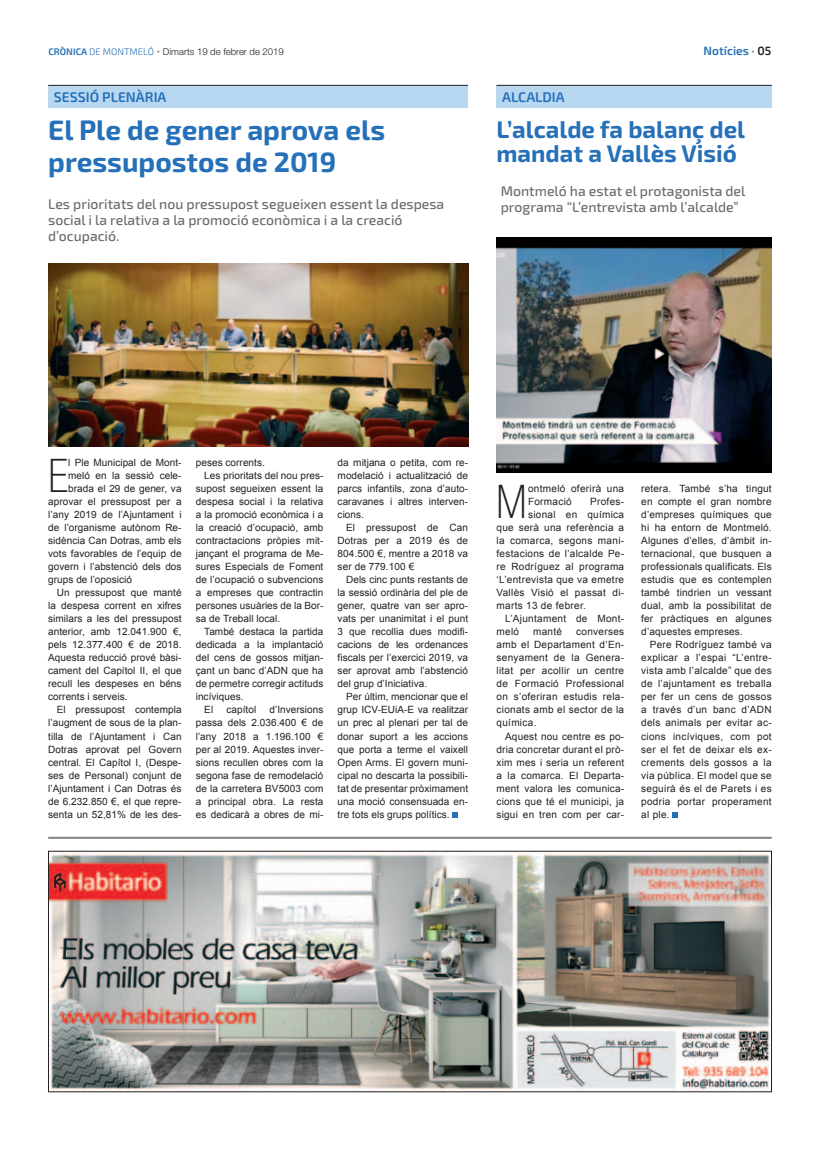
<style>
.page{position:relative;width:820px;height:1163px;background:#fff}
.page>*{position:absolute;margin:0;border:0;box-sizing:border-box;transform-origin:0 0}
.t1{font:100 condensed 46.4px "Helvetica Neue";color:#231f20}
.t2{font:700 28px/32px "Exo 2";color:#2570b8}
.t3{font:700 24px/24px "Exo 2";color:#2570b8}
.t4{font:500 14px/16px "Exo 2";color:#6a6c6f}
.t5{font:600 14px "Exo 2";color:#2570b8}
.t6{font:600 12px "Exo 2";color:#2570b8}
.t7{font:10px/13px "Arial";letter-spacing:.005em;color:#231f20;text-align:justify}
.t8{font:10px/13px "Arial";letter-spacing:.03em;color:#231f20}
.t9{font:300 9.5px "Helvetica Neue";color:#231f20}
.s1{font-family:"Exo 2";font-weight:600;color:#2570b8}
.s2{font-family:"Exo 2";color:#2570b8}
.s3{font-family:"Exo 2";font-weight:700;font-size:13px;color:#8d8b8e}
.s4{font-weight:700;font-size:13px;color:#8d8b8e}
.s5{color:#231f20}
</style>
<div class="page">
<hr style="left:48px;top:836px;width:723px;height:2px;background:#808285">
<img style="left:50px;top:852px;width:719px;height:237px">
<div style="left:48px;top:850px;width:723px;height:241px;border:1px solid #231f20"></div>
<div style="left:48px;top:85px;width:420px;height:23px;background:#b8d7f0"></div>
<hr style="left:48px;top:85px;width:420px;height:1px;background:#231f20">
<div style="left:496px;top:85px;width:275px;height:23px;background:#b8d7f0"></div>
<hr style="left:496px;top:85px;width:275px;height:1px;background:#231f20">
<img style="left:496px;top:238px;width:275px;height:234px">
<img style="left:48px;top:264px;width:420px;height:182px">
<svg style="left:672px;top:812px;width:5px;height:5px"></svg>
<svg style="left:452px;top:812px;width:5px;height:5px"></svg>
<p class="t9" style="left:48px;top:45px;width:237px"><span class="s1">CRÒNICA</span> <span class="s2">DE MONTMELÓ</span> <span class="s3">·</span> Dimarts 19 de febrer de 2019</p>
<p class="t6" style="left:703px;top:43px;width:69px">Notícies <span class="s4">·</span> <span class="s5">05</span></p>
<h3 class="t5" style="left:54px;top:88px;width:114px">SESSIÓ PLENÀRIA</h3>
<h3 class="t5" style="left:502px;top:88px;width:64px">ALCALDIA</h3>
<h2 class="t2" style="left:48px;top:115px;width:338px">El Ple de gener aprova els pressupostos de 2019</h2>
<h3 class="t3" style="left:496px;top:118px;width:250px">L’alcalde fa balanç del mandat a Vallès Visió</h3>
<h3 class="t4" style="left:48px;top:196px;width:397px">Les prioritats del nou pressupost segueixen essent la despesa social i la relativa a la promoció econòmica i a la creació d’ocupació.</h3>
<h3 class="t4" style="left:500px;top:183px;width:246px">Montmeló ha estat el protagonista del programa “L’entrevista amb l’alcalde”</h3>
<h1 class="t1" style="left:48px;top:450px;width:21px">E</h1>
<p class="t7" style="left:68px;top:456px;width:115px">l Ple Municipal de Mont-</p>
<p class="t7" style="left:68px;top:469px;width:115px">meló en la sessió cele-</p>
<p class="t7" style="left:68px;top:482px;width:115px">brada el 29 de gener, va</p>
<p class="t7" style="left:48px;top:495px;width:135px">aprovar el pressupost per a</p>
<p class="t7" style="left:48px;top:508px;width:135px">l’any 2019 de l’Ajuntament i</p>
<p class="t7" style="left:48px;top:521px;width:135px">de l’organisme autònom Re-</p>
<p class="t7" style="left:48px;top:534px;width:135px">sidència Can Dotras, amb els</p>
<p class="t7" style="left:48px;top:547px;width:135px">vots favorables de l’equip de</p>
<p class="t7" style="left:48px;top:560px;width:135px">govern i l’abstenció dels dos</p>
<p class="t7" style="left:48px;top:573px;width:85px">grups de l’oposició</p>
<p class="t7" style="left:57px;top:586px;width:126px">Un pressupost que manté</p>
<p class="t7" style="left:48px;top:599px;width:135px">la despesa corrent en xifres</p>
<p class="t7" style="left:48px;top:612px;width:135px">similars a les del pressupost</p>
<p class="t7" style="left:48px;top:625px;width:135px">anterior, amb 12.041.900 €,</p>
<p class="t7" style="left:48px;top:638px;width:135px">pels 12.377.400 € de 2018.</p>
<p class="t7" style="left:48px;top:651px;width:135px">Aquesta reducció prové bàsi-</p>
<p class="t7" style="left:48px;top:664px;width:135px">cament del Capítol II, el que</p>
<p class="t7" style="left:48px;top:677px;width:135px">recull les despeses en béns</p>
<p class="t7" style="left:48px;top:690px;width:81px">corrents i serveis.</p>
<p class="t7" style="left:57px;top:703px;width:126px">El pressupost contempla</p>
<p class="t7" style="left:48px;top:716px;width:135px">l’augment de sous de la plan-</p>
<p class="t7" style="left:48px;top:729px;width:135px">tilla de l’Ajuntament i Can</p>
<p class="t7" style="left:48px;top:742px;width:135px">Dotras aprovat pel Govern</p>
<p class="t7" style="left:48px;top:755px;width:135px">central. El Capítol I, (Despe-</p>
<p class="t7" style="left:48px;top:768px;width:135px">ses de Personal) conjunt de</p>
<p class="t7" style="left:48px;top:781px;width:135px">l’Ajuntament i Can Dotras és</p>
<p class="t7" style="left:48px;top:794px;width:135px">de 6.232.850 €, el que repre-</p>
<p class="t7" style="left:48px;top:807px;width:135px">senta un 52,81% de les des-</p>
<p class="t7" style="left:196px;top:456px;width:71px">peses corrents.</p>
<p class="t7" style="left:204px;top:469px;width:121px">Les prioritats del nou pres-</p>
<p class="t7" style="left:196px;top:482px;width:129px">supost segueixen essent la</p>
<p class="t7" style="left:196px;top:495px;width:129px">despesa social i la relativa</p>
<p class="t7" style="left:196px;top:508px;width:129px">a la promoció econòmica i a</p>
<p class="t7" style="left:196px;top:521px;width:129px">la creació d’ocupació, amb</p>
<p class="t7" style="left:196px;top:534px;width:129px">contractacions pròpies mit-</p>
<p class="t7" style="left:196px;top:547px;width:129px">jançant el programa de Me-</p>
<p class="t7" style="left:196px;top:560px;width:129px">sures Especials de Foment</p>
<p class="t7" style="left:196px;top:573px;width:129px">de l’ocupació o subvencions</p>
<p class="t7" style="left:196px;top:586px;width:129px">a empreses que contractin</p>
<p class="t7" style="left:196px;top:599px;width:129px">persones usuàries de la Bor-</p>
<p class="t7" style="left:196px;top:612px;width:86px">sa de Treball local.</p>
<p class="t7" style="left:204px;top:625px;width:121px">També destaca la partida</p>
<p class="t7" style="left:196px;top:638px;width:129px">dedicada a la implantació</p>
<p class="t7" style="left:196px;top:651px;width:129px">del cens de gossos mitjan-</p>
<p class="t7" style="left:196px;top:664px;width:129px">çant un banc d’ADN que ha</p>
<p class="t7" style="left:196px;top:677px;width:129px">de permetre corregir actituds</p>
<p class="t7" style="left:196px;top:690px;width:49px">incíviques.</p>
<p class="t7" style="left:204px;top:703px;width:10px">El</p>
<p class="t7" style="left:226px;top:703px;width:31px">capítol</p>
<p class="t7" style="left:196px;top:703px;width:129px;text-indent:74px">d’Inversions passa dels 2.036.400 € de l’any 2018 a 1.196.100 € per al 2019. Aquestes inver&shy;sions recullen obres com la segona fase de remodelació de la carretera BV5003 com a principal obra. La resta es dedicarà a obres de mi-</p>
<p class="t7" style="left:337px;top:456px;width:132px">da mitjana o petita, com re&shy;modelació i actualització de parcs infantils, zona d’auto&shy;caravanes i altres interven&shy;cions.</p>
<p class="t7" style="left:337px;top:521px;width:132px;text-indent:8px">El pressupost de Can Dotras per a 2019 és de 804.500 €, mentre a 2018 va ser de 779.100 €</p>
<p class="t7" style="left:337px;top:573px;width:132px;text-indent:8px">Dels cinc punts restants de la sessió ordinària del ple de gener, quatre van ser apro&shy;vats per unanimitat i el punt 3 que recollia dues modifi&shy;cacions de les ordenances fiscals per l’exercici 2019, va ser aprovat amb l’abstenció del grup d’Iniciativa.</p>
<p class="t7" style="left:337px;top:690px;width:132px;text-indent:8px">Per últim, mencionar que el grup ICV-EUiA-E va realitzar un prec al plenari per tal de donar suport a les accions que porta a terme el vaixell Open Arms. El govern muni&shy;cipal no descarta la possibili&shy;tat de presentar pròximament una moció consensuada en&shy;tre tots els grups polítics.</p>
<h1 class="t1" style="left:496px;top:476px;width:32px">M</h1>
<p class="t8" style="left:528px;top:482px;width:98px">ontmeló oferirà una<br>Formació</p>
<p class="t7" style="left:590px;top:495px;width:36px">Profes-</p>
<p class="t8" style="left:528px;top:508px;width:98px">sional en química</p>
<p class="t8" style="left:496px;top:521px;width:129px">que serà una referència a</p>
<p class="t8" style="left:496px;top:534px;width:129px">la comarca, segons mani-</p>
<p class="t8" style="left:496px;top:547px;width:129px">festacions de l’alcalde Pe-</p>
<p class="t8" style="left:496px;top:560px;width:129px">re Rodríguez al programa</p>
<p class="t8" style="left:496px;top:573px;width:129px">‘L’entrevista que va emetre</p>
<p class="t8" style="left:496px;top:586px;width:129px">Vallès Visió el passat di-</p>
<p class="t8" style="left:496px;top:599px;width:91px">marts 13 de febrer.</p>
<p class="t8" style="left:505px;top:612px;width:121px">L’Ajuntament de Mont-</p>
<p class="t7" style="left:496px;top:625px;width:24px">meló</p>
<p class="t7" style="left:533px;top:625px;width:30px">manté</p>
<p class="t7" style="left:496px;top:625px;width:129px;text-indent:80px">converses amb el Departament d’En&shy;senyament de la Genera&shy;litat per acollir un centre de Formació Professional on s’oferiran estudis rela&shy;cionats amb el sector de la química.</p>
<p class="t7" style="left:496px;top:729px;width:129px;text-indent:8px">Aquest nou centre es po&shy;dria concretar durant el prò&shy;xim mes i seria un referent a la comarca. El Departa&shy;ment valora les comunica&shy;cions que té el municipi, ja sigui en tren com per car-</p>
<p class="t7" style="left:641px;top:482px;width:132px">retera. També s’ha tingut en compte el gran nombre d’empreses químiques que hi ha entorn de Montmeló.<br>Algunes d’elles, d’àmbit in&shy;ternacional, que busquen a professionals qualificats. Els estudis que es contemplen també tindrien un vessant dual, amb la possibilitat de fer pràctiques en algunes d’aquestes empreses.</p>
<p class="t7" style="left:641px;top:638px;width:132px;text-indent:8px">Pere Rodríguez també va explicar a l’espai “L’entre&shy;vista amb l’alcalde” que des de l’ajuntament es treballa per fer un cens de gossos a través d’un banc d’ADN dels animals per evitar ac&shy;cions incíviques, com pot ser el fet de deixar els ex&shy;crements dels gossos a la via pública. El model que se seguirà és el de Parets i es podria portar properament al ple.</p>
</div>
